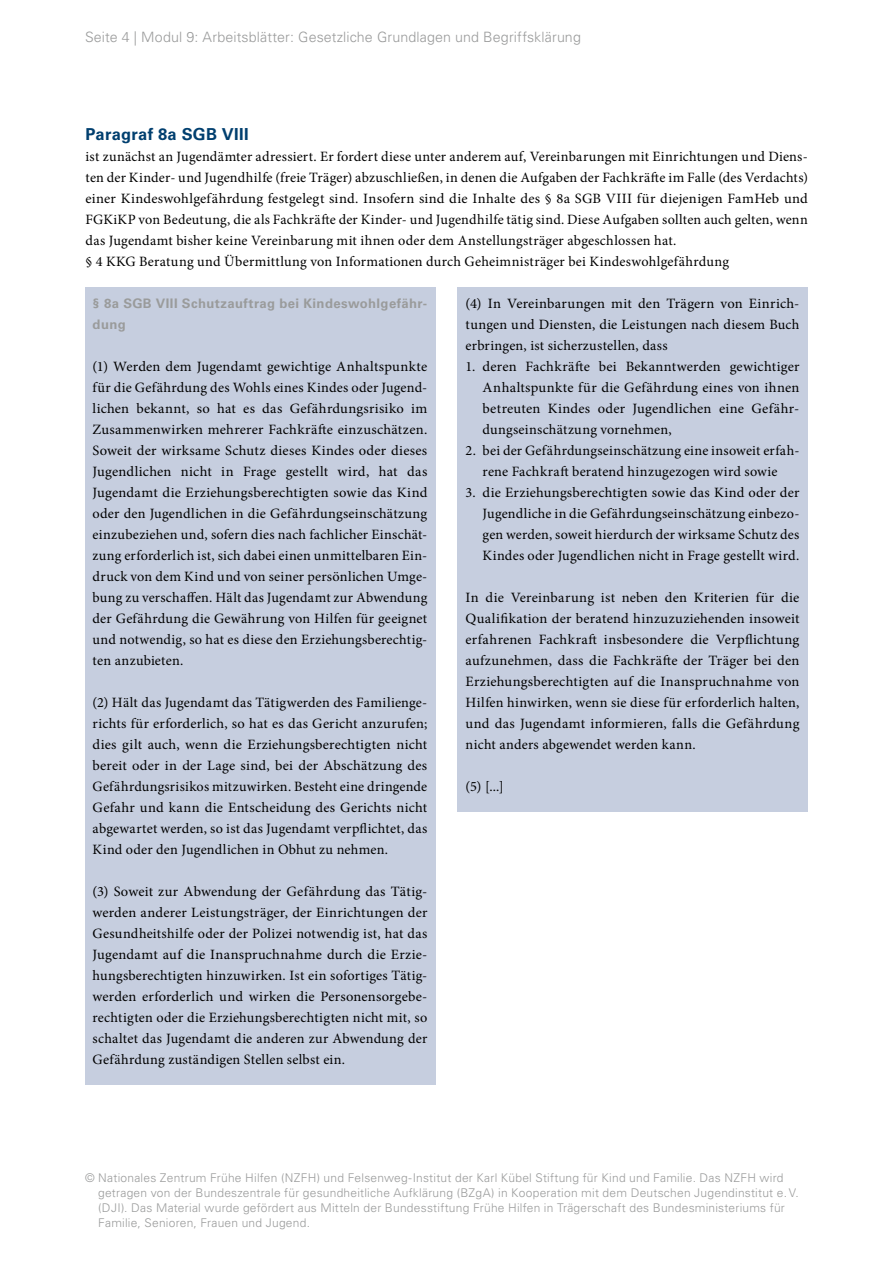
<style>
.page{position:relative;width:893px;height:1263px;background:#fff}
.page>*{position:absolute;margin:0;border:0;box-sizing:border-box;transform-origin:0 0}
.t1{font:700 16.5px "Univers LT Std";letter-spacing:.015em;color:#003f6f}
.t2{font:14.25px/21px "Minion Pro";letter-spacing:.015em;color:#000;text-align:justify}
.t3{font:300 14.25px "Univers LT Std";letter-spacing:.01em;color:#9a9b9b}
.t4{font:700 13.2px/21px "Univers LT Std";letter-spacing:.025em;color:#9a9b9b}
.t5{font:300 12px/15px "Univers LT Std";letter-spacing:.02em;color:#9a9b9b}
</style>
<div class="page">
<div style="left:85px;top:287px;width:351px;height:798px;background:#c6cedf"></div>
<div style="left:457px;top:287px;width:351px;height:525px;background:#c6cedf"></div>
<p class="t3" style="left:85px;top:29px;width:497px">Seite 4 | Modul 9: Arbeitsblätter: Gesetzliche Grundlagen und Begriffsklärung</p>
<p class="t1" style="left:86px;top:125px;width:165px">Paragraf 8a SGB VIII</p>
<p class="t2" style="left:86px;top:146px;width:724px;text-align:left">ist zunächst an Jugendämter adressiert. Er fordert diese unter anderem auf, Vereinbarungen mit Einrichtungen und Diens&shy;ten der Kinder- und Jugendhilfe (freie Träger) abzuschließen, in denen die Aufgaben der Fachkräfte im Falle (des Verdachts) einer Kindeswohlgefährdung festgelegt sind. Insofern sind die Inhalte des § 8a SGB VIII für diejenigen FamHeb und FGKiKP von Bedeutung, die als Fachkräfte der Kinder- und Jugendhilfe tätig sind. Diese Aufgaben sollten auch gelten, wenn das Jugendamt bisher keine Vereinbarung mit ihnen oder dem Anstellungsträger abgeschlossen hat.<br>§ 4 KKG Beratung und Übermittlung von Informationen durch Geheimnisträger bei Kindeswohlgefährdung</p>
<p class="t4" style="left:93px;top:293px;width:336px">§ 8a SGB VIII Schutzauftrag bei Kindeswohlgefähr&shy;dung</p>
<p class="t2" style="left:93px;top:356px;width:336px">(1) Werden dem Jugendamt gewichtige Anhaltspunkte für die Gefährdung des Wohls eines Kindes oder Jugend&shy;lichen bekannt, so hat es das Gefährdungsrisiko im Zusammenwirken mehrerer Fachkräfte einzuschätzen.<br>Soweit der wirksame Schutz dieses Kindes oder dieses Jugendlichen nicht in Frage gestellt wird, hat das Jugendamt die Erziehungsberechtigten sowie das Kind oder den Jugendlichen in die Gefährdungseinschätzung einzubeziehen und, sofern dies nach fachlicher Einschät&shy;zung erforderlich ist, sich dabei einen unmittelbaren Ein&shy;druck von dem Kind und von seiner persönlichen Umge&shy;bung zu verschaffen. Hält das Jugendamt zur Abwendung der Gefährdung die Gewährung von Hilfen für geeignet und notwendig, so hat es diese den Erziehungsberechtig&shy;ten anzubieten.</p>
<p class="t2" style="left:93px;top:692px;width:336px">(2) Hält das Jugendamt das Tätigwerden des Familienge&shy;richts für erforderlich, so hat es das Gericht anzurufen; dies gilt auch, wenn die Erziehungsberechtigten nicht bereit oder in der Lage sind, bei der Abschätzung des Gefährdungsrisikos mitzuwirken. Besteht eine dringende Gefahr und kann die Entscheidung des Gerichts nicht abgewartet werden, so ist das Jugendamt verpflichtet, das Kind oder den Jugendlichen in Obhut zu nehmen.</p>
<p class="t2" style="left:93px;top:881px;width:336px">(3) Soweit zur Abwendung der Gefährdung das Tätig&shy;werden anderer Leistungsträger, der Einrichtungen der Gesundheitshilfe oder der Polizei notwendig ist, hat das Jugendamt auf die Inanspruchnahme durch die Erzie&shy;hungsberechtigten hinzuwirken. Ist ein sofortiges Tätig&shy;werden erforderlich und wirken die Personensorgebe&shy;rechtigten oder die Erziehungsberechtigten nicht mit, so schaltet das Jugendamt die anderen zur Abwendung der Gefährdung zuständigen Stellen selbst ein.</p>
<p class="t2" style="left:466px;top:293px;width:335px">(4) In Vereinbarungen mit den Trägern von Einrich&shy;tungen und Diensten, die Leistungen nach diesem Buch erbringen, ist sicherzustellen, dass</p>
<p class="t2" style="left:483px;top:356px;width:318px;text-indent:-17px">1. deren Fachkräfte bei Bekanntwerden gewichtiger Anhaltspunkte für die Gefährdung eines von ihnen betreuten Kindes oder Jugendlichen eine Gefähr&shy;dungseinschätzung vornehmen,</p>
<p class="t2" style="left:466px;top:440px;width:335px;text-align:center">2. bei der Gefährdungseinschätzung eine insoweit erfah&shy;rene Fachkraft beratend hinzugezogen wird sowie</p>
<p class="t2" style="left:483px;top:482px;width:318px;text-indent:-17px">3. die Erziehungsberechtigten sowie das Kind oder der Jugendliche in die Gefährdungseinschätzung einbezo&shy;gen werden, soweit hierdurch der wirksame Schutz des Kindes oder Jugendlichen nicht in Frage gestellt wird.</p>
<p class="t2" style="left:466px;top:587px;width:335px">In die Vereinbarung ist neben den Kriterien für die Qualifikation der beratend hinzuzuziehenden insoweit erfahrenen Fachkraft insbesondere die Verpflichtung aufzunehmen, dass die Fachkräfte der Träger bei den Erziehungsberechtigten auf die Inanspruchnahme von Hilfen hinwirken, wenn sie diese für erforderlich halten, und das Jugendamt informieren, falls die Gefährdung nicht anders abgewendet werden kann.</p>
<p class="t2" style="left:466px;top:776px;width:40px">(5) [...]</p>
<p class="t5" style="left:98px;top:1170px;width:702px;text-indent:-13px">© Nationales Zentrum Frühe Hilfen (NZFH) und Felsenweg-Institut der Karl Kübel Stiftung für Kind und Familie. Das NZFH wird getragen von der Bundeszentrale für gesundheitliche Aufklärung (BZgA) in Kooperation mit dem Deutschen Jugendinstitut e.V. (DJI). Das Material wurde gefördert aus Mitteln der Bundesstiftung Frühe Hilfen in Trägerschaft des Bundesministeriums für Familie, Senioren, Frauen und Jugend.</p>
</div>
